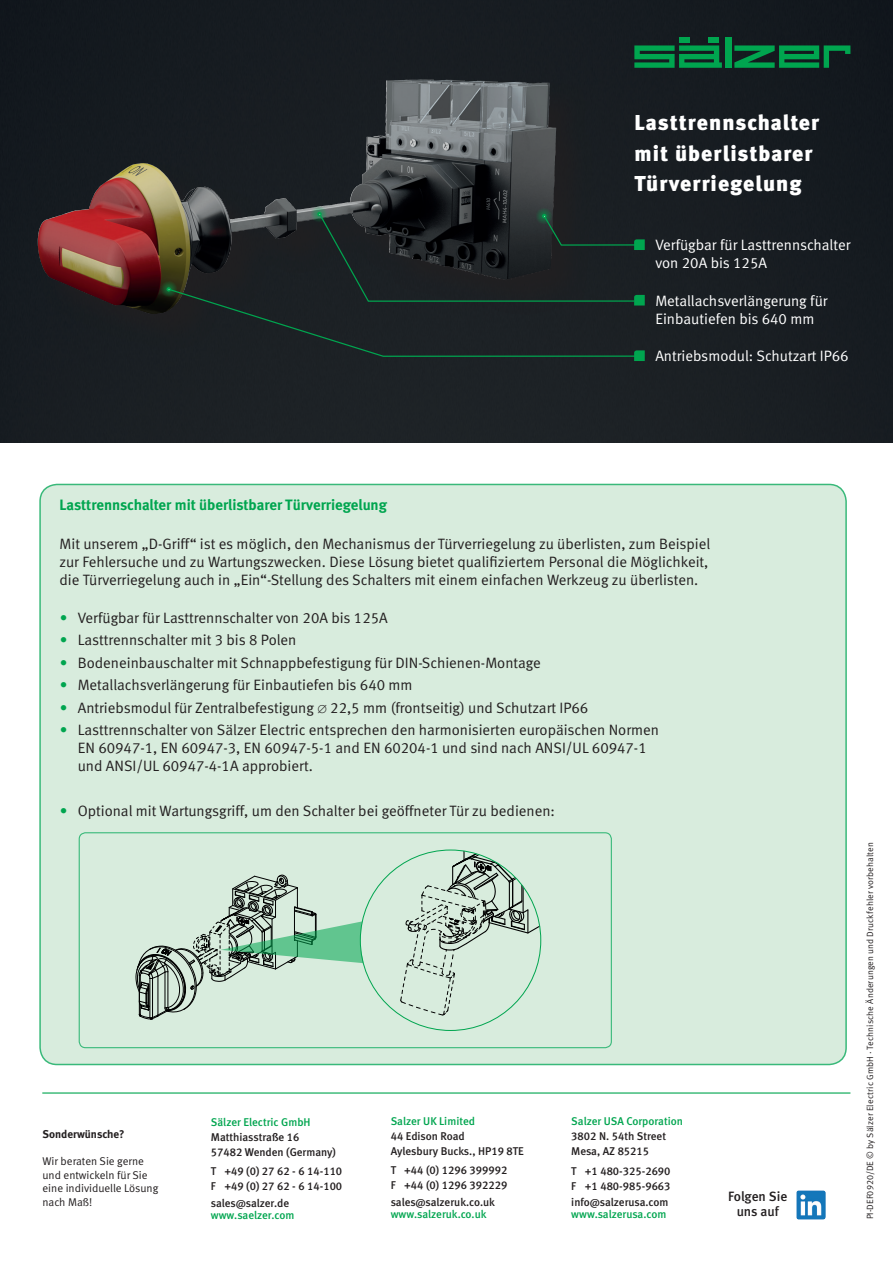
<style>
.page{position:relative;width:893px;height:1263px;background:#fff}
.page>*{position:absolute;margin:0;border:0;box-sizing:border-box;transform-origin:0 0}
.t1{font:21.6px/30.6px "Meta Black LF";letter-spacing:.045em;color:#fff}
.t2{font:15px "Meta Normal LF";color:#231f20}
.Bullet_Meta_Normal_1{font:15px "Meta Normal LF";color:#fff}
.t3{font:15px "Meta Bold LF";color:#00a54f}
.t4{font:13.5px/15px "Meta Medium LF";letter-spacing:-.005em;color:#231f20;text-align:center}
.t5{font:11.25px "Meta Medium LF";color:#231f20}
.t6{font:11.25px "Meta Medium LF";color:#00a54f}
.Inhalt_Meta_Bold_10p{font:11.25px "Meta Normal LF";color:#231f20}
.Inhalt_Meta_Bold_10p-2{font:11.25px "Meta Bold LF";color:#231f20}
.t7{font:9px "Meta Normal LF";letter-spacing:.01em;color:#231f20}
.s1{color:#00a54f}
.s2{font-family:"Arial Unicode MS";font-size:12px}
</style>
<div class="page">
<div style="left:0;top:0;width:893px;height:442px;background:#181d21"></div>
<div style="left:37px;top:79px;width:555px;height:271px;background:#231f20;opacity:.65"></div>
<img style="left:204px;top:79px;width:228px;height:133px">
<div style="left:40px;top:484px;width:806px;height:580px;background:#d8ecdd;border-radius:17px"></div>
<hr style="left:42px;top:1092px;width:808px;height:1px;background:#00a54f">
<svg style="left:634px;top:45px;width:88px;height:23px;background:#067940"></svg>
<div style="left:679px;top:37px;width:11px;height:5px;background:#00a54f"></div>
<div style="left:709px;top:37px;width:10px;height:5px;background:#00a54f"></div>
<div style="left:725px;top:37px;width:6px;height:31px;background:#00a54f"></div>
<svg style="left:734px;top:45px;width:116px;height:23px;background:#08683a"></svg>
<svg style="left:536px;top:208px;width:16px;height:4px"></svg>
<img style="left:796px;top:1190px;width:29px;height:29px">
<svg style="left:311px;top:206px;width:17px;height:6px"></svg>
<svg style="left:160px;top:281px;width:6px;height:17px"></svg>
<svg style="left:166px;top:212px;width:479px;height:149px;background:#1e2525"></svg>
<div style="left:79px;top:832px;width:533px;height:216px;border:1px solid #39b97a;border-radius:6px"></div>
<svg style="left:400px;top:850px;width:141px;height:165px"></svg>
<svg style="left:135px;top:874px;width:229px;height:146px"></svg>
<p class="t1" style="left:634px;top:107px;width:186px">Lasttrennschalter mit überlistbarer</p>
<p class="t1" style="left:634px;top:169px;width:169px">Türverriegelung</p>
<p class="Bullet_Meta_Normal_1" style="left:655px;top:236px;width:196px">Verfügbar für Lasttrennschalter</p>
<p class="Bullet_Meta_Normal_1" style="left:655px;top:254px;width:113px">von 20A bis 125A</p>
<p class="Bullet_Meta_Normal_1" style="left:655px;top:292px;width:174px">Metallachsverlängerung für</p>
<p class="Bullet_Meta_Normal_1" style="left:655px;top:310px;width:161px">Einbautiefen bis 640 mm</p>
<p class="Bullet_Meta_Normal_1" style="left:655px;top:347px;width:195px">Antriebsmodul: Schutzart IP66</p>
<p class="t3" style="left:60px;top:496px;width:329px">Lasttrennschalter mit überlistbarer Türverriegelung</p>
<p class="t2" style="left:60px;top:535px;width:652px">Mit unserem „D-Griff“ ist es möglich, den Mechanismus der Türverriegelung zu überlisten, zum Beispiel</p>
<p class="t2" style="left:60px;top:553px;width:650px">zur Fehlersuche und zu Wartungszwecken. Diese Lösung bietet qualifiziertem Personal die Möglichkeit,</p>
<p class="t2" style="left:60px;top:571px;width:640px">die Türverriegelung auch in „Ein“-Stellung des Schalters mit einem einfachen Werkzeug zu überlisten.</p>
<p class="t2" style="left:60px;top:609px;width:329px"><span class="s1">•</span> Verfügbar für Lasttrennschalter von 20A bis 125A</p>
<p class="t2" style="left:60px;top:631px;width:238px"><span class="s1">•</span> Lasttrennschalter mit 3 bis 8 Polen</p>
<p class="t2" style="left:60px;top:654px;width:483px"><span class="s1">•</span> Bodeneinbauschalter mit Schnappbefestigung für DIN-Schienen-Montage</p>
<p class="t2" style="left:60px;top:676px;width:354px"><span class="s1">•</span> Metallachsverlängerung für Einbautiefen bis 640 mm</p>
<p class="t2" style="left:60px;top:699px;width:530px"><span class="s1">•</span> Antriebsmodul für Zentralbefestigung <span class="s2">∅</span> 22,5 mm (frontseitig) und Schutzart IP66</p>
<p class="t2" style="left:60px;top:721px;width:601px"><span class="s1">•</span> Lasttrennschalter von Sälzer Electric entsprechen den harmonisierten europäischen Normen</p>
<p class="t2" style="left:78px;top:739px;width:570px">EN 60947-1, EN 60947-3, EN 60947-5-1 and EN 60204-1 und sind nach ANSI/UL 60947-1</p>
<p class="t2" style="left:78px;top:757px;width:237px">und ANSI/UL 60947-4-1A approbiert.</p>
<p class="t2" style="left:60px;top:802px;width:497px"><span class="s1">•</span> Optional mit Wartungsgriff, um den Schalter bei geöffneter Tür zu bedienen:</p>
<p class="t6" style="left:391px;top:1114px;width:86px">Salzer UK Limited</p>
<p class="t5" style="left:391px;top:1129px;width:76px">44 Edison Road</p>
<p class="t5" style="left:391px;top:1144px;width:135px">Aylesbury Bucks., HP19 8TE</p>
<p class="t5" style="left:391px;top:1164px;width:118px">T +44 (0) 1296 399992</p>
<p class="t5" style="left:391px;top:1179px;width:118px">F +44 (0) 1296 392229</p>
<p class="t5" style="left:391px;top:1195px;width:106px">sales@salzeruk.co.uk</p>
<p class="t6" style="left:391px;top:1207px;width:97px">www.salzeruk.co.uk</p>
<p class="t6" style="left:571px;top:1115px;width:113px">Salzer USA Corporation</p>
<p class="t5" style="left:571px;top:1130px;width:96px">3802 N. 54th Street</p>
<p class="t5" style="left:571px;top:1145px;width:79px">Mesa, AZ 85215</p>
<p class="t5" style="left:571px;top:1164px;width:101px">T +1 480-325-2690</p>
<p class="t5" style="left:571px;top:1179px;width:101px">F +1 480-985-9663</p>
<p class="t5" style="left:571px;top:1196px;width:99px">info@salzerusa.com</p>
<p class="t6" style="left:571px;top:1208px;width:97px">www.salzerusa.com</p>
<p class="t6" style="left:211px;top:1115px;width:101px">Sälzer Electric GmbH</p>
<p class="t5" style="left:211px;top:1130px;width:90px">Matthiasstraße 16</p>
<p class="t5" style="left:211px;top:1145px;width:127px">57482 Wenden (Germany)</p>
<p class="t5" style="left:211px;top:1165px;width:133px">T +49 (0) 27 62 - 6 14-110</p>
<p class="t5" style="left:211px;top:1180px;width:133px">F +49 (0) 27 62 - 6 14-100</p>
<p class="t5" style="left:211px;top:1196px;width:80px">sales@salzer.de</p>
<p class="t6" style="left:211px;top:1208px;width:85px">www.saelzer.com</p>
<p class="Inhalt_Meta_Bold_10p-2" style="left:43px;top:1128px;width:84px">Sonderwünsche?</p>
<p class="Inhalt_Meta_Bold_10p" style="left:43px;top:1155px;width:103px">Wir beraten Sie gerne</p>
<p class="Inhalt_Meta_Bold_10p" style="left:43px;top:1168px;width:107px">und entwickeln für Sie</p>
<p class="Inhalt_Meta_Bold_10p" style="left:43px;top:1182px;width:117px">eine individuelle Lösung</p>
<p class="Inhalt_Meta_Bold_10p" style="left:43px;top:1195px;width:51px">nach Maß!</p>
<p class="t4" style="left:728px;top:1189px;width:61px">Folgen Sie uns auf</p>
<p class="t7" style="left:865px;top:1219px;width:378px;rotate:-90deg">PI-DEF0920/DE © by Sälzer Electric GmbH · Technische Änderungen und Druckfehler vorbehalten</p>
</div>
